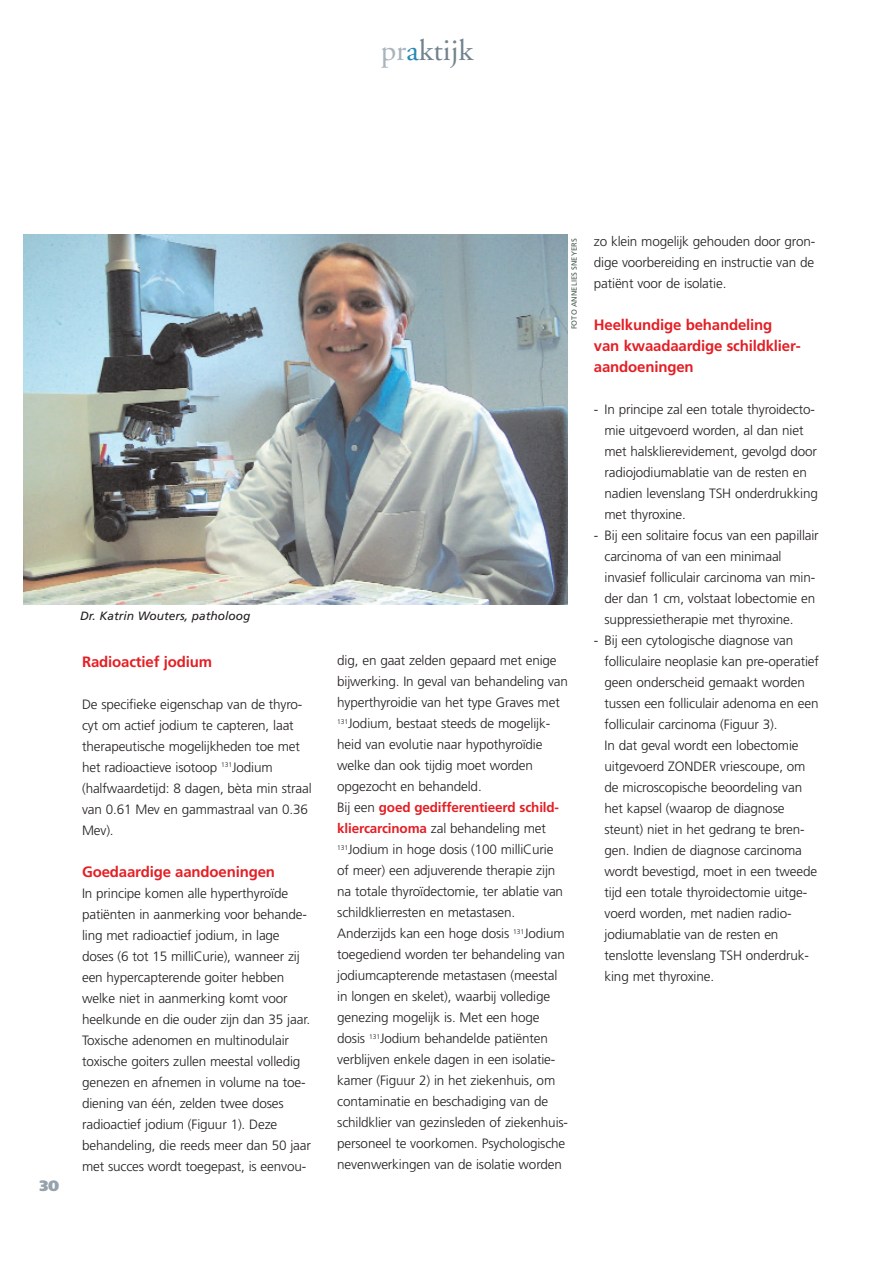
<style>
.page{position:relative;width:893px;height:1263px;background:#fff}
.page>*{position:absolute;margin:0;border:0;box-sizing:border-box;transform-origin:0 0}
.t1{font:30px "Adobe Garamond";color:#73838d}
.t2{font:700 15px/21px "Frutiger";letter-spacing:-.01em;color:#e41f25}
.t3{font:900 15px "Frutiger";color:#95a2ac}
.t4{font:300 13.5px/21px "Frutiger";letter-spacing:-.01em;color:#231f20}
.t5{font:italic 12px "Frutiger";color:#231f20}
.t6{font:7.5px "Frutiger";letter-spacing:.01em;color:#495d4f}
.s1{color:#a8b4bc}
.s2{color:#2887b4}
.s3{font-weight:700;color:#e41f25}
</style>
<div class="page">
<img style="left:23px;top:234px;width:545px;height:370px">
<h1 class="t1" style="left:381px;top:39px;width:94px"><span class="s1">pr</span><span class="s2">a</span>ktijk</h1>
<p class="t3" style="left:40px;top:1179px;width:21px">30</p>
<p class="t5" style="left:80px;top:611px;width:172px">Dr. Katrin Wouters, patholoog</p>
<p class="t2" style="left:82px;top:652px;width:132px">Radioactief jodium</p>
<p class="t4" style="left:82px;top:694px;width:231px">De specifieke eigenschap van de thyro&shy;cyt om actief jodium te capteren, laat therapeutische mogelijkheden toe met het radioactieve isotoop <sup>131</sup>Jodium (halfwaardetijd: 8 dagen, bèta min straal van 0.61 Mev en gammastraal van 0.36<br>Mev).</p>
<p class="t2" style="left:82px;top:862px;width:194px">Goedaardige aandoeningen</p>
<p class="t4" style="left:82px;top:883px;width:230px">In principe komen alle hyperthyroïde patiënten in aanmerking voor behande&shy;ling met radioactief jodium, in lage doses (6 tot 15 milliCurie), wanneer zij een hypercapterende goiter hebben welke niet in aanmerking komt voor heelkunde en die ouder zijn dan 35 jaar.<br>Toxische adenomen en multinodulair toxische goiters zullen meestal volledig genezen en afnemen in volume na toe&shy;diening van één, zelden twee doses radioactief jodium (Figuur 1). Deze behandeling, die reeds meer dan 50 jaar met succes wordt toegepast, is eenvou-</p>
<p class="t6" style="left:571px;top:329px;width:92px;rotate:-90deg">FOTO ANNELIES SNEYERS</p>
<p class="t4" style="left:337px;top:651px;width:232px">dig, en gaat zelden gepaard met enige bijwerking. In geval van behandeling van hyperthyroidie van het type Graves met <sup>131</sup>Jodium, bestaat steeds de mogelijk&shy;heid van evolutie naar hypothyroïdie welke dan ook tijdig moet worden opgezocht en behandeld.<br>Bij een <span class="s3">goed gedifferentieerd schild&shy;kliercarcinoma</span> zal behandeling met <sup>131</sup>Jodium in hoge dosis (100 milliCurie of meer) een adjuverende therapie zijn na totale thyroïdectomie, ter ablatie van schildklierresten en metastasen.<br>Anderzijds kan een hoge dosis <sup>131</sup>Jodium toegediend worden ter behandeling van jodiumcapterende metastasen (meestal in longen en skelet), waarbij volledige genezing mogelijk is. Met een hoge dosis <sup>131</sup>Jodium behandelde patiënten verblijven enkele dagen in een isolatie&shy;kamer (Figuur 2) in het ziekenhuis, om contaminatie en beschadiging van de schildklier van gezinsleden of ziekenhuis&shy;personeel te voorkomen. Psychologische nevenwerkingen van de isolatie worden</p>
<p class="t4" style="left:594px;top:232px;width:223px;text-align:justify">zo klein mogelijk gehouden door gron&shy;dige voorbereiding en instructie van de patiënt voor de isolatie.</p>
<p class="t2" style="left:594px;top:315px;width:208px">Heelkundige behandeling van kwaadaardige schildklier&shy;aandoeningen</p>
<p class="t4" style="left:604px;top:400px;width:215px;text-indent:-11px">- In principe zal een totale thyroidecto&shy;mie uitgevoerd worden, al dan niet met halsklierevidement, gevolgd door radiojodiumablatie van de resten en nadien levenslang TSH onderdrukking met thyroxine.</p>
<p class="t4" style="left:604px;top:526px;width:216px;text-indent:-11px">- Bij een solitaire focus van een papillair carcinoma of van een minimaal invasief folliculair carcinoma van min&shy;der dan 1 cm, volstaat lobectomie en suppressietherapie met thyroxine.</p>
<p class="t4" style="left:604px;top:631px;width:216px;text-indent:-11px">- Bij een cytologische diagnose van folliculaire neoplasie kan pre-operatief geen onderscheid gemaakt worden tussen een folliculair adenoma en een folliculair carcinoma (Figuur 3).<br>In dat geval wordt een lobectomie uitgevoerd ZONDER vriescoupe, om de microscopische beoordeling van het kapsel (waarop de diagnose steunt) niet in het gedrang te bren&shy;gen. Indien de diagnose carcinoma wordt bevestigd, moet in een tweede tijd een totale thyroidectomie uitge&shy;voerd worden, met nadien radio&shy;jodiumablatie van de resten en tenslotte levenslang TSH onderdruk&shy;king met thyroxine.</p>
</div>
